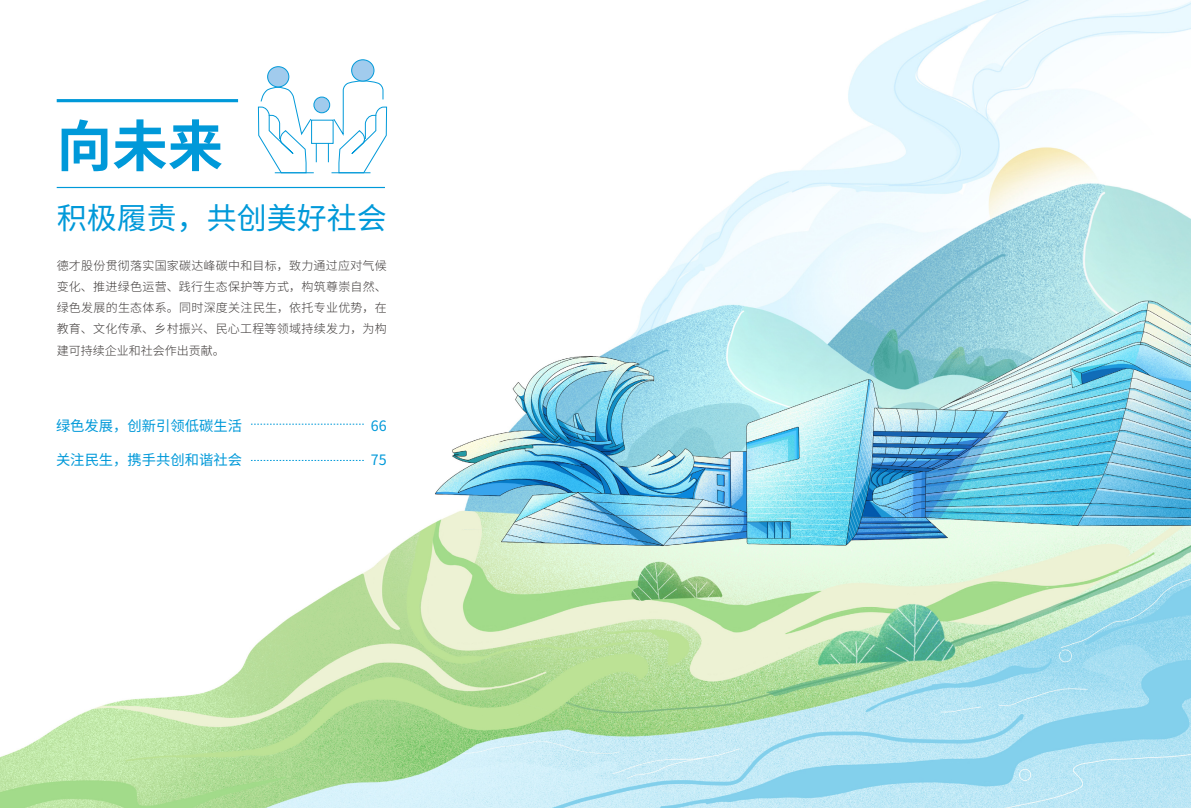
<style>
.page{position:relative;width:1191px;height:808px;background:#fff}
.page>*{position:absolute;margin:0;border:0;box-sizing:border-box;transform-origin:0 0}
.t1{font:700 55.5px "Source Han Sans CN";color:#0099d9}
.t2{font:30px "Source Han Sans CN";color:#0099d9}
.t3{font:14.3px "Source Han Sans CN";color:#0099d9}
.t4{font:300 12px/21.2px "Source Han Sans CN";letter-spacing:.02em;color:#3e3a39;text-align:justify}
</style>
<div class="page">
<img style="left:0;top:0;width:1191px;height:808px">
<div style="left:311px;top:120px;width:22px;height:24px;border:1px solid #0099d9"></div>
<div style="left:314px;top:97px;width:16px;height:16px;background:#a1cbed;border-radius:50%"></div>
<div style="left:314px;top:97px;width:16px;height:16px;border:1px solid #0099d9;border-radius:50%"></div>
<svg style="left:328px;top:80px;width:59px;height:93px"></svg>
<hr style="left:331px;top:172px;width:39px;height:1px;background:#0099d9">
<svg style="left:258px;top:87px;width:59px;height:86px"></svg>
<div style="left:268px;top:67px;width:21px;height:20px;background:#a1cbed;border-radius:50%"></div>
<div style="left:267px;top:66px;width:22px;height:21px;border:1px solid #0099d9;border-radius:50%"></div>
<div style="left:352px;top:60px;width:22px;height:21px;background:#a1cbed;border-radius:50%"></div>
<div style="left:351px;top:60px;width:23px;height:21px;border:1px solid #0099d9;border-radius:50%"></div>
<hr style="left:57px;top:99px;width:181px;height:3px;background:#0099d9">
<hr style="left:57px;top:187px;width:328px;height:1px;background:#0099d9">
<svg style="left:251px;top:424px;width:113px;height:1px"></svg>
<svg style="left:251px;top:460px;width:113px;height:1px"></svg>
<h1 class="t1" style="left:57px;top:115px;width:168px">向未来</h1>
<h2 class="t2" style="left:57px;top:201px;width:331px">积极履责，共创美好社会</h2>
<p class="t4" style="left:57px;top:255px;width:332px">德才股份贯彻落实国家碳达峰碳中和目标，致力通过应对气候变化、推进绿色运营、践行生态保护等方式，构筑尊崇自然、绿色发展的生态体系。同时深度关注民生，依托专业优势，在教育、文化传承、乡村振兴、民心工程等领域持续发力，为构建可持续企业和社会作出贡献。</p>
<p class="t3" style="left:56px;top:417px;width:188px">绿色发展，创新引领低碳生活</p>
<p class="t3" style="left:56px;top:452px;width:188px">关注民生，携手共创和谐社会</p>
<p class="t3" style="left:371px;top:417px;width:17px">66</p>
<p class="t3" style="left:371px;top:452px;width:17px">75</p>
</div>
